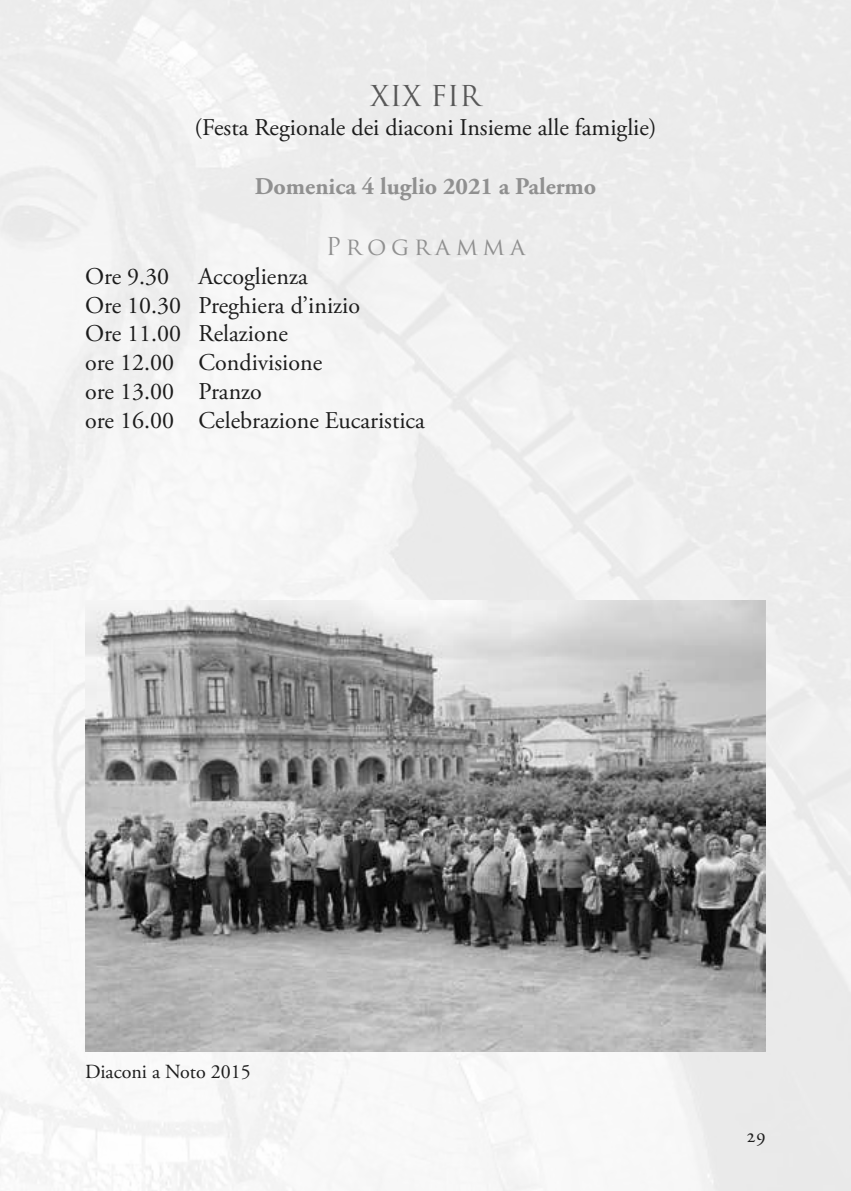
<style>
.page{position:relative;width:851px;height:1191px;background:#fff}
.page>*{position:absolute;margin:0;border:0;box-sizing:border-box;transform-origin:0 0}
.t1{font:28px "Trajan Pro";color:#585858}
.t2{font:24px/28.8px "Adobe Garamond Pro";color:#1c1c1c}
.t3{font:700 24px "Adobe Garamond Pro";color:#909090}
.t4{font:24px "Trajan Pro";letter-spacing:.205em;color:#909090}
.t5{font:20px "Adobe Garamond Pro";color:#1c1c1c}
</style>
<div class="page">
<img style="left:0;top:0;width:850px;height:1191px">
<img style="left:85px;top:601px;width:680px;height:450px">
<p class="t1" style="left:370px;top:80px;width:112px">XIX FIR</p>
<p class="t2" style="left:194px;top:113px;width:463px">(Festa Regionale dei diaconi Insieme alle famiglie)</p>
<p class="t3" style="left:255px;top:177px;width:343px">Domenica 4 luglio 2021 a Palermo</p>
<p class="t4" style="left:326px;top:233px;width:201px">Programma</p>
<p class="t2" style="left:85px;top:262px;width:341px">Ore 9.30 Accoglienza<br>Ore 10.30 Preghiera d’inizio<br>Ore 11.00 Relazione<br>ore 12.00 Condivisione<br>ore 13.00 Pranzo<br>ore 16.00 Celebrazione Eucaristica</p>
<p class="t5" style="left:85px;top:1060px;width:167px">Diaconi a Noto 2015</p>
<p class="t5" style="left:746px;top:1124px;width:21px">29</p>
</div>
